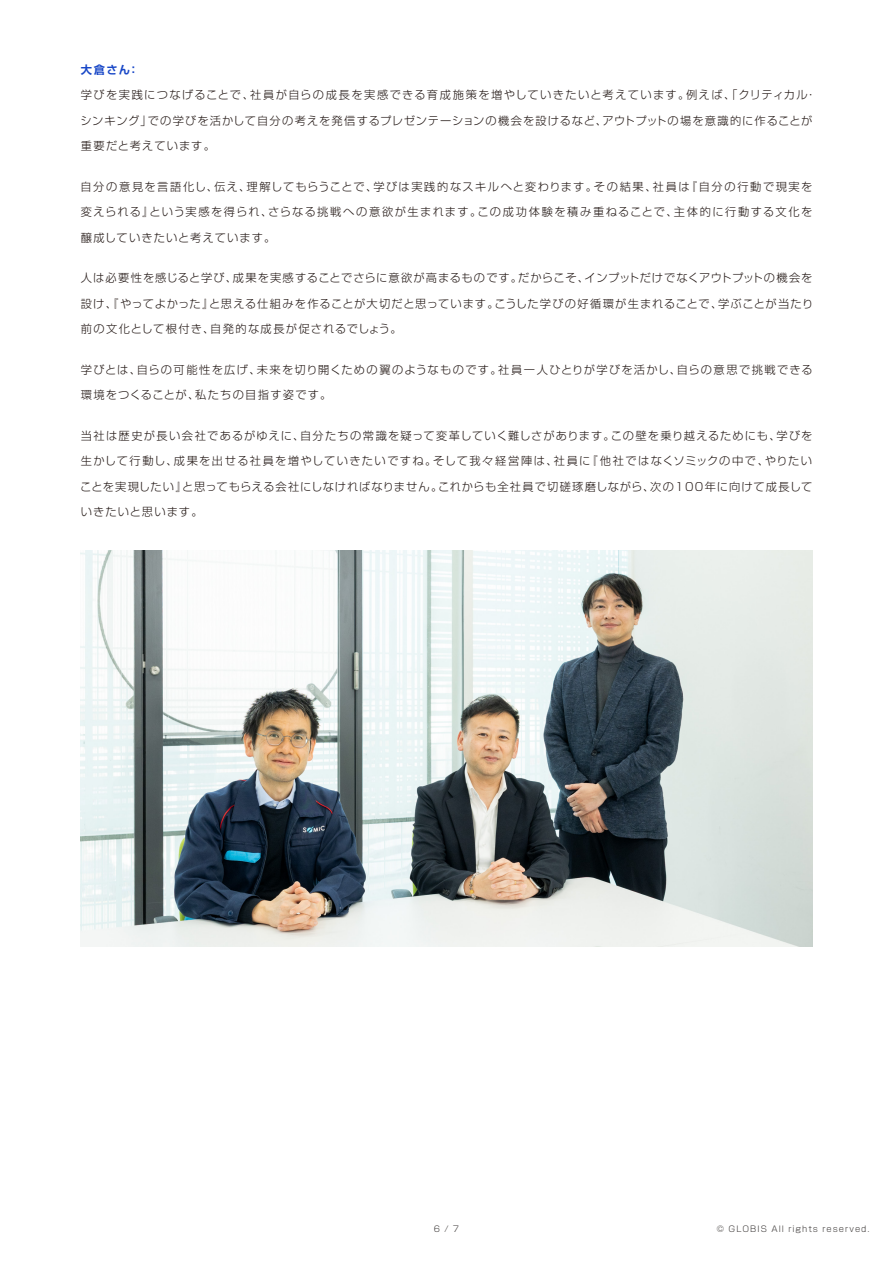
<style>
.page{position:relative;width:893px;height:1263px;background:#fff}
.page>*{position:absolute;margin:0;border:0;box-sizing:border-box;transform-origin:0 0}
.t1{font:300 11.25px "Shin Go Pro";letter-spacing:.1em;color:#231815}
.t2{font:300 11.25px "Shin Go Pro";letter-spacing:.07em;color:#231815}
.t3{font:300 11.25px "Shin Go Pro";letter-spacing:.125em;color:#231815}
.t4{font:300 11.25px "Shin Go Pro";letter-spacing:.08em;color:#231815}
.t5{font:300 11.25px "Shin Go Pro";letter-spacing:.12em;color:#231815}
.t6{font:300 11.25px "Shin Go Pro";letter-spacing:.13em;color:#231815}
.t7{font:700 11.25px "Shin Go Pro De";color:#1847c7}
.t8{font:300 8.25px "Shin Go Pro";letter-spacing:.12em;color:#3e3a39}
</style>
<div class="page">
<img style="left:81px;top:550px;width:731px;height:396px">
<p class="t7" style="left:81px;top:60px;width:60px">大倉さん：</p>
<p class="t5" style="left:81px;top:86px;width:737px">学びを実践につなげることで、社員が自らの成長を実感できる育成施策を増やしていきたいと考えています。例えば、「クリティカル・</p>
<p class="t1" style="left:80px;top:111px;width:733px">シンキング」での学びを活かして自分の考えを発信するプレゼンテーションの機会を設けるなど、アウトプットの場を意識的に作ることが</p>
<p class="t1" style="left:81px;top:137px;width:136px">重要だと考えています。</p>
<p class="t6" style="left:81px;top:177px;width:733px">自分の意見を言語化し、伝え、理解してもらうことで、学びは実践的なスキルへと変わります。その結果、社員は『自分の行動で現実を</p>
<p class="t3" style="left:81px;top:203px;width:733px">変えられる』という実感を得られ、さらなる挑戦への意欲が生まれます。この成功体験を積み重ねることで、主体的に行動する文化を</p>
<p class="t1" style="left:81px;top:228px;width:196px">醸成していきたいと考えています。</p>
<p class="t2" style="left:81px;top:269px;width:733px">人は必要性を感じると学び、成果を実感することでさらに意欲が高まるものです。だからこそ、インプットだけでなくアウトプットの機会を</p>
<p class="t2" style="left:81px;top:294px;width:734px">設け、『やってよかった』と思える仕組みを作ることが大切だと思っています。こうした学びの好循環が生まれることで、学ぶことが当たり</p>
<p class="t1" style="left:81px;top:320px;width:322px">前の文化として根付き、自発的な成長が促されるでしょう。</p>
<p class="t1" style="left:81px;top:360px;width:733px">学びとは、自らの可能性を広げ、未来を切り開くための翼のようなものです。社員一人ひとりが学びを活かし、自らの意思で挑戦できる</p>
<p class="t1" style="left:81px;top:386px;width:252px">環境をつくることが、私たちの目指す姿です。</p>
<p class="t1" style="left:81px;top:426px;width:733px">当社は歴史が長い会社であるがゆえに、自分たちの常識を疑って変革していく難しさがあります。この壁を乗り越えるためにも、学びを</p>
<p class="t3" style="left:81px;top:452px;width:733px">生かして行動し、成果を出せる社員を増やしていきたいですね。そして我々経営陣は、社員に『他社ではなくソミックの中で、やりたい</p>
<p class="t4" style="left:80px;top:477px;width:734px">ことを実現したい』と思ってもらえる会社にしなければなりません。これからも全社員で切磋琢磨しながら、次の100年に向けて成長して</p>
<p class="t1" style="left:81px;top:503px;width:123px">いきたいと思います。</p>
<p class="t8" style="left:434px;top:1222px;width:27px">6 / 7</p>
<p class="t8" style="left:717px;top:1222px;width:154px">© GLOBIS All rights reserved.</p>
</div>
